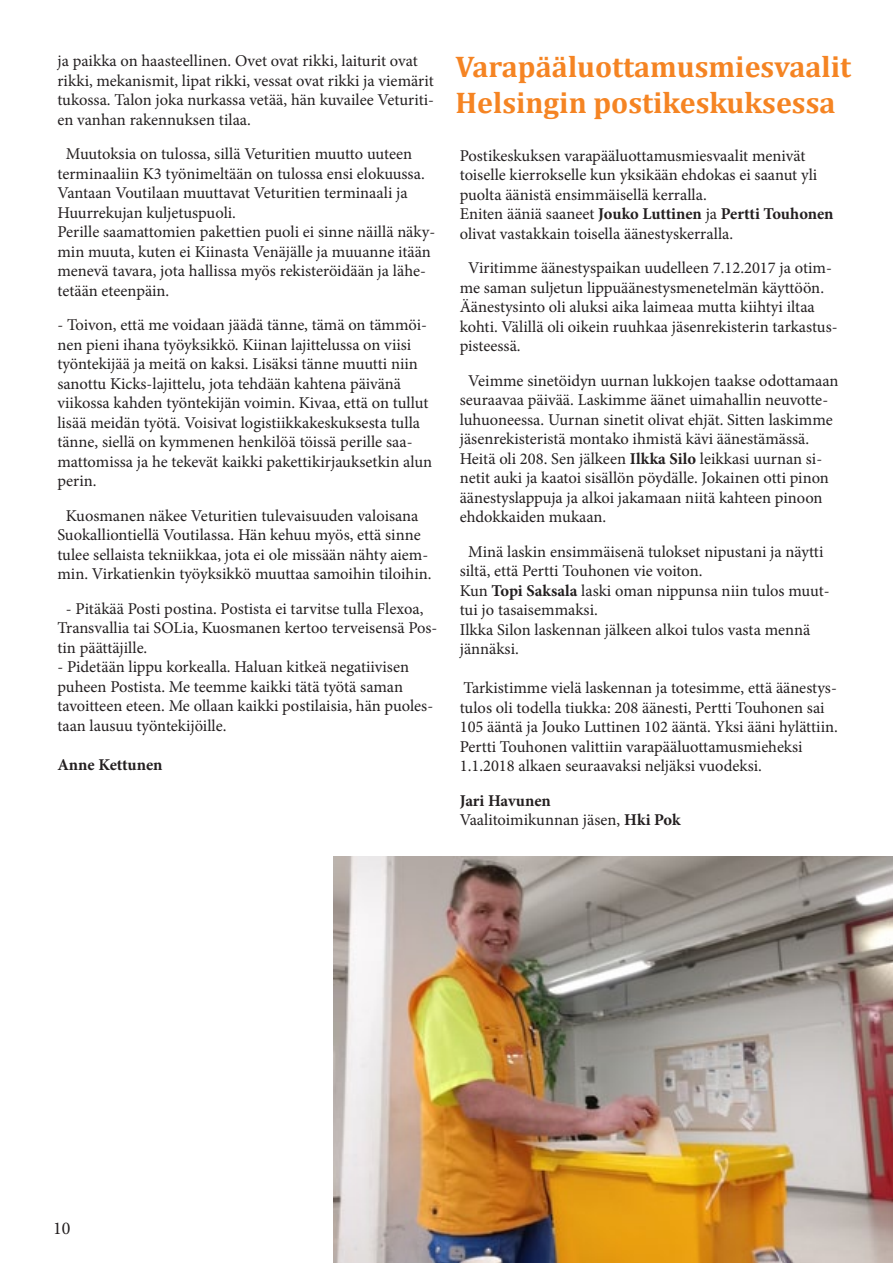
<style>
.page{position:relative;width:893px;height:1263px;background:#fff}
.page>*{position:absolute;margin:0;border:0;box-sizing:border-box;transform-origin:0 0}
.t1{font:700 30px/36px "Cambria";color:#f58423}
.t2{font:18px "Minion Pro";color:#231f20}
.t3{font:16.5px/19.5px "Minion Pro";color:#231f20}
.t4{font:700 16.5px "Minion Pro";letter-spacing:-.005em;color:#231f20}
.s1{font-weight:700}
</style>
<div class="page">
<img style="left:333px;top:857px;width:560px;height:406px">
<p class="t3" style="left:57px;top:51px;width:378px">ja paikka on haasteellinen. Ovet ovat rikki, laiturit ovat rikki, mekanismit, lipat rikki, vessat ovat rikki ja viemärit tukossa. Talon joka nurkassa vetää, hän kuvailee Veturiti&shy;en vanhan rakennuksen tilaa.</p>
<p class="t3" style="left:57px;top:144px;width:379px;text-indent:9px">Muutoksia on tulossa, sillä Veturitien muutto uuteen terminaaliin K3 työnimeltään on tulossa ensi elokuussa.<br>Vantaan Voutilaan muuttavat Veturitien terminaali ja Huurrekujan kuljetuspuoli.<br>Perille saamattomien pakettien puoli ei sinne näillä näky&shy;min muuta, kuten ei Kiinasta Venäjälle ja muuanne itään menevä tavara, jota hallissa myös rekisteröidään ja lähe&shy;tetään eteenpäin.</p>
<p class="t3" style="left:57px;top:315px;width:376px">- Toivon, että me voidaan jäädä tänne, tämä on tämmöi&shy;nen pieni ihana työyksikkö. Kiinan lajittelussa on viisi työntekijää ja meitä on kaksi. Lisäksi tänne muutti niin sanottu Kicks-lajittelu, jota tehdään kahtena päivänä viikossa kahden työntekijän voimin. Kivaa, että on tullut lisää meidän työtä. Voisivat logistiikkakeskuksesta tulla tänne, siellä on kymmenen henkilöä töissä perille saa&shy;mattomissa ja he tekevät kaikki pakettikirjauksetkin alun perin.</p>
<p class="t3" style="left:57px;top:506px;width:376px;text-indent:9px">Kuosmanen näkee Veturitien tulevaisuuden valoisana Suokalliontiellä Voutilassa. Hän kehuu myös, että sinne tulee sellaista tekniikkaa, jota ei ole missään nähty aiem&shy;min. Virkatienkin työyksikkö muuttaa samoihin tiloihin.</p>
<p class="t3" style="left:57px;top:599px;width:382px;text-indent:9px">- Pitäkää Posti postina. Postista ei tarvitse tulla Flexoa,<br>Transvallia tai SOLia, Kuosmanen kertoo terveisensä Pos&shy;tin päättäjille.</p>
<p class="t3" style="left:57px;top:657px;width:377px">- Pidetään lippu korkealla. Haluan kitkeä negatiivisen puheen Postista. Me teemme kaikki tätä työtä saman tavoitteen eteen. Me ollaan kaikki postilaisia, hän puoles&shy;taan lausuu työntekijöille.</p>
<p class="t4" style="left:57px;top:753px;width:107px">Anne Kettunen</p>
<h1 class="t1" style="left:455px;top:48px;width:397px">Varapääluottamusmiesvaalit<br>Helsingin postikeskuksessa</h1>
<p class="t3" style="left:460px;top:146px;width:375px">Postikeskuksen varapääluottamusmiesvaalit menivät toiselle kierrokselle kun yksikään ehdokas ei saanut yli puolta äänistä ensimmäisellä kerralla.<br>Eniten ääniä saaneet <span class="s1">Jouko Luttinen</span> ja <span class="s1">Pertti Touhonen </span>olivat vastakkain toisella äänestyskerralla.</p>
<p class="t3" style="left:460px;top:258px;width:379px;text-indent:9px">Viritimme äänestyspaikan uudelleen 7.12.2017 ja otim&shy;me saman suljetun lippuäänestysmenetelmän käyttöön.<br>Äänestysinto oli aluksi aika laimeaa mutta kiihtyi iltaa kohti. Välillä oli oikein ruuhkaa jäsenrekisterin tarkastus&shy;pisteessä.</p>
<p class="t3" style="left:460px;top:371px;width:380px;text-indent:9px">Veimme sinetöidyn uurnan lukkojen taakse odottamaan seuraavaa päivää. Laskimme äänet uimahallin neuvotte&shy;luhuoneessa. Uurnan sinetit olivat ehjät. Sitten laskimme jäsenrekisteristä montako ihmistä kävi äänestämässä.<br>Heitä oli 208. Sen jälkeen <span class="s1">Ilkka Silo</span> leikkasi uurnan si&shy;netit auki ja kaatoi sisällön pöydälle. Jokainen otti pinon äänestyslappuja ja alkoi jakamaan niitä kahteen pinoon ehdokkaiden mukaan.</p>
<p class="t3" style="left:460px;top:542px;width:371px;text-indent:9px">Minä laskin ensimmäisenä tulokset nipustani ja näytti siltä, että Pertti Touhonen vie voiton.<br>Kun <span class="s1">Topi Saksala</span> laski oman nippunsa niin tulos muut&shy;tui jo tasaisemmaksi.<br>Ilkka Silon laskennan jälkeen alkoi tulos vasta mennä jännäksi.</p>
<p class="t3" style="left:460px;top:678px;width:380px">Tarkistimme vielä laskennan ja totesimme, että äänestys&shy;tulos oli todella tiukka: 208 äänesti, Pertti Touhonen sai 105 ääntä ja Jouko Luttinen 102 ääntä. Yksi ääni hylättiin.<br>Pertti Touhonen valittiin varapääluottamusmieheksi 1.1.2018 alkaen seuraavaksi neljäksi vuodeksi.</p>
<p class="t3" style="left:460px;top:791px;width:222px"><span class="s1">Jari Havunen<br></span>Vaalitoimikunnan jäsen, <span class="s1">Hki Pok</span></p>
<p class="t2" style="left:53px;top:1216px;width:19px">10</p>
</div>
